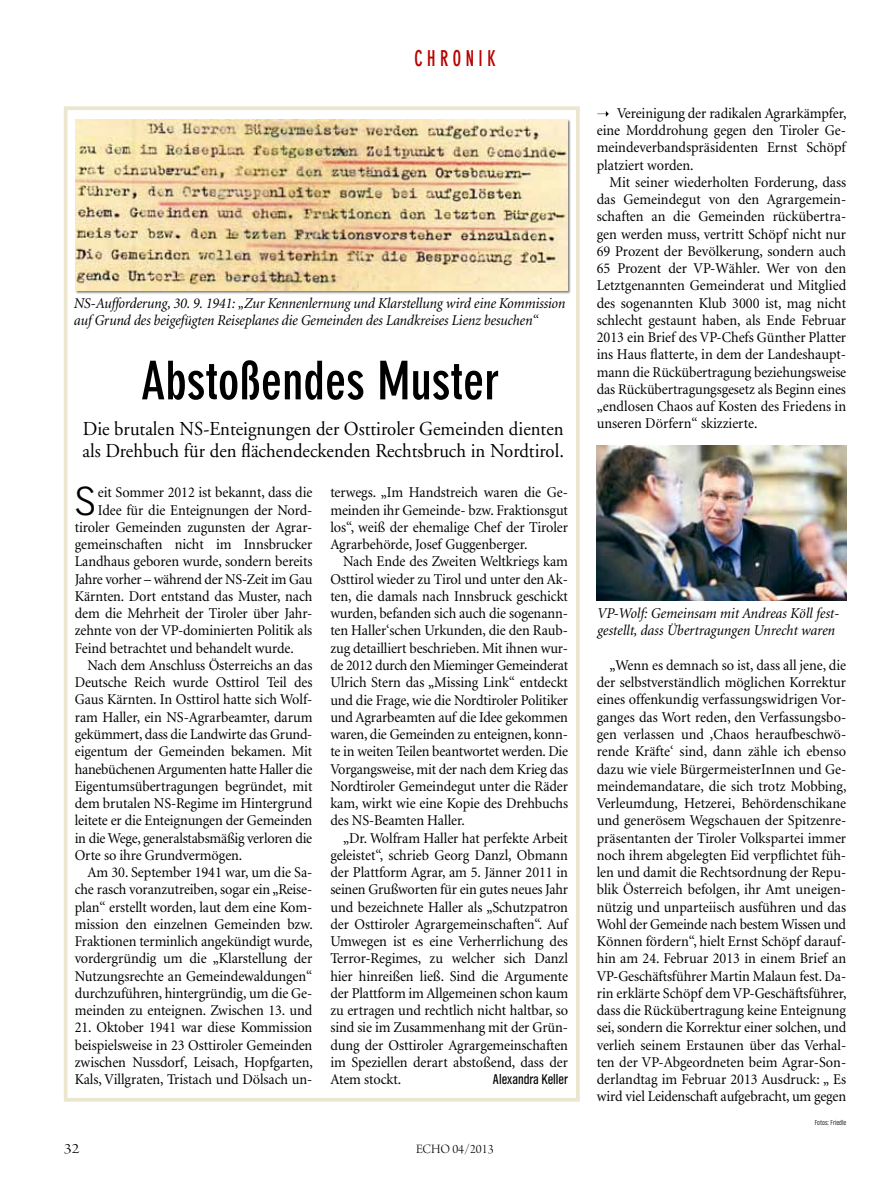
<style>
.page{position:relative;width:893px;height:1191px;background:#fff}
.page>*{position:absolute;margin:0;border:0;box-sizing:border-box;transform-origin:0 0}
.t1{font:700 condensed 52.5px "DIN Neuzeit Grotesk";color:#000}
.t2{font:300 42.15px "TV Nord EF";color:#000;scale:.95 1}
.t3{font:700 condensed 21.6px "DIN Neuzeit Grotesk";letter-spacing:.25em;color:#b70502;scale:.83 1}
.t4{font:19.65px/21.8px "Adobe Garamond";color:#000;scale:.95 1}
.t5{font:15px/17.2px "Minion";letter-spacing:-.005em;color:#000;text-align:justify;scale:.95 1}
.t6{font:italic 15px/17.2px "Minion";letter-spacing:-.01em;color:#000;scale:.95 1}
.t7{font:15px "Arno Pro Light Display";color:#000;scale:1.2 1}
.t8{font:14.7px "TV Nord Cond EF";color:#000;scale:.95 1}
.t9{font:13.5px "Arno Pro Light Display";color:#000}
.t10{font:300 7.5px "TV Nord Cond EF";color:#000}
</style>
<div class="page">
<div style="left:64px;top:106px;width:516px;height:995px;border:4px solid #ece6cf"></div>
<div style="left:76px;top:119px;width:495px;height:175px;background:#000;opacity:.5"></div>
<img style="left:75px;top:119px;width:492px;height:171px">
<svg style="left:597px;top:111px;width:12px;height:6px"></svg>
<img style="left:597px;top:445px;width:249px;height:156px">
<h3 class="t3" style="left:414px;top:46px;width:99px">chronik</h3>
<p class="t6" style="left:73px;top:295px;width:519px">NS-Aufforderung, 30. 9. 1941: „Zur Kennenlernung und Klarstellung wird eine Kommission auf Grund des beigefügten Reiseplanes die Gemeinden des Landkreises Lienz besuchen“</p>
<h1 class="t1" style="left:141px;top:350px;width:360px">Abstoßendes Muster</h1>
<h3 class="t4" style="left:83px;top:419px;width:508px">Die brutalen NS-Enteignungen der Osttiroler Gemeinden dienten als Drehbuch für den flächendeckenden Rechtsbruch in Nordtirol.</h3>
<h2 class="t2" style="left:75px;top:478px;width:24px">S</h2>
<p class="t5" style="left:98px;top:484px;width:227px">eit Sommer 2012 ist bekannt, dass die</p>
<p class="t5" style="left:98px;top:502px;width:227px">Idee für die Enteignungen der Nord-</p>
<p class="t5" style="left:75px;top:519px;width:252px">tiroler Gemeinden zugunsten der Agrar-</p>
<p class="t5" style="left:75px;top:536px;width:252px">gemeinschaften nicht im Innsbrucker</p>
<p class="t5" style="left:75px;top:553px;width:252px">Landhaus geboren wurde, sondern bereits</p>
<p class="t5" style="left:75px;top:571px;width:252px">Jahre vorher – während der NS-Zeit im Gau</p>
<p class="t5" style="left:75px;top:588px;width:252px">Kärnten. Dort entstand das Muster, nach</p>
<p class="t5" style="left:75px;top:605px;width:252px">dem die Mehrheit der Tiroler über Jahr-</p>
<p class="t5" style="left:75px;top:622px;width:252px">zehnte von der VP-dominierten Politik als</p>
<p class="t5" style="left:75px;top:640px;width:232px">Feind betrachtet und behandelt wurde.</p>
<p class="t5" style="left:88px;top:657px;width:238px">Nach dem Anschluss Österreichs an das</p>
<p class="t5" style="left:75px;top:674px;width:252px">Deutsche Reich wurde Osttirol Teil des</p>
<p class="t5" style="left:75px;top:691px;width:252px">Gaus Kärnten. In Osttirol hatte sich Wolf-</p>
<p class="t5" style="left:75px;top:709px;width:252px">ram Haller, ein NS-Agrarbeamter, darum</p>
<p class="t5" style="left:75px;top:726px;width:252px">gekümmert, dass die Landwirte das Grund-</p>
<p class="t5" style="left:75px;top:743px;width:252px">eigentum der Gemeinden bekamen. Mit</p>
<p class="t5" style="left:75px;top:760px;width:252px">hanebüchenen Argumenten hatte Haller die</p>
<p class="t5" style="left:75px;top:778px;width:252px">Eigentumsübertragungen begründet, mit</p>
<p class="t5" style="left:75px;top:795px;width:252px">dem brutalen NS-Regime im Hintergrund</p>
<p class="t5" style="left:75px;top:812px;width:252px">leitete er die Enteignungen der Gemeinden</p>
<p class="t5" style="left:75px;top:829px;width:251px">in die Wege, generalstabsmäßig verloren die</p>
<p class="t5" style="left:75px;top:847px;width:178px">Orte so ihre Grundvermögen.</p>
<p class="t5" style="left:88px;top:864px;width:238px">Am 30. September 1941 war, um die Sa-</p>
<p class="t5" style="left:75px;top:881px;width:252px">che rasch voranzutreiben, sogar ein „Reise-</p>
<p class="t5" style="left:75px;top:898px;width:252px">plan“ erstellt worden, laut dem eine Kom-</p>
<p class="t5" style="left:75px;top:916px;width:252px">mission den einzelnen Gemeinden bzw.</p>
<p class="t5" style="left:75px;top:933px;width:252px">Fraktionen terminlich angekündigt wurde,</p>
<p class="t5" style="left:75px;top:950px;width:252px">vordergründig um die „Klarstellung der</p>
<p class="t5" style="left:75px;top:967px;width:252px">Nutzungsrechte an Gemeindewaldungen“</p>
<p class="t5" style="left:75px;top:985px;width:252px">durchzuführen, hintergründig, um die Ge-</p>
<p class="t5" style="left:75px;top:1002px;width:252px">meinden zu enteignen. Zwischen 13. und</p>
<p class="t5" style="left:75px;top:1019px;width:252px">21. Oktober 1941 war diese Kommission beispielsweise in 23 Osttiroler Gemeinden zwischen Nussdorf, Leisach, Hopfgarten, Kals, Villgraten, Tristach und Dölsach un-</p>
<p class="t5" style="left:330px;top:484px;width:252px">terwegs. „Im Handstreich waren die Ge&shy;meinden ihr Gemeinde- bzw. Fraktionsgut los“, weiß der ehemalige Chef der Tiroler Agrarbehörde, Josef Guggenberger.</p>
<p class="t5" style="left:330px;top:553px;width:252px;text-indent:13px">Nach Ende des Zweiten Weltkriegs kam Osttirol wieder zu Tirol und unter den Ak&shy;ten, die damals nach Innsbruck geschickt wurden, befanden sich auch die sogenann&shy;ten Haller‘schen Urkunden, die den Raub&shy;zug detailliert beschrieben. Mit ihnen wur&shy;de 2012 durch den Mieminger Gemeinderat Ulrich Stern das „Missing Link“ entdeckt und die Frage, wie die Nordtiroler Politiker und Agrarbeamten auf die Idee gekommen waren, die Gemeinden zu enteignen, konn&shy;te in weiten Teilen beantwortet werden. Die Vorgangsweise, mit der nach dem Krieg das Nordtiroler Gemeindegut unter die Räder kam, wirkt wie eine Kopie des Drehbuchs des NS-Beamten Haller.</p>
<p class="t5" style="left:330px;top:829px;width:252px;text-indent:13px">„Dr. Wolfram Haller hat perfekte Arbeit geleistet“, schrieb Georg Danzl, Obmann der Plattform Agrar, am 5. Jänner 2011 in seinen Grußworten für ein gutes neues Jahr und bezeichnete Haller als „Schutzpatron der Osttiroler Agrargemeinschaften“. Auf Umwegen ist es eine Verherrlichung des Terror-Regimes, zu welcher sich Danzl hier hinreißen ließ. Sind die Argumente der Plattform im Allgemeinen schon kaum zu ertragen und rechtlich nicht haltbar, so sind sie im Zusammenhang mit der Grün&shy;dung der Osttiroler Agrargemeinschaften im Speziellen derart abstoßend, dass der Atem stockt.</p>
<p class="t8" style="left:493px;top:1071px;width:81px">Alexandra Keller</p>
<p class="t7" style="left:64px;top:1140px;width:15px">32</p>
<p class="t9" style="left:416px;top:1141px;width:79px">ECHO 04/2013</p>
<p class="t5" style="left:597px;top:105px;width:264px;text-indent:20px">Vereinigung der radikalen Agrarkämpfer, eine Morddrohung gegen den Tiroler Ge&shy;meindeverbandspräsidenten Ernst Schöpf platziert worden.</p>
<p class="t5" style="left:597px;top:174px;width:264px;text-indent:13px">Mit seiner wiederholten Forderung, dass das Gemeindegut von den Agrargemein&shy;schaften an die Gemeinden rückübertra&shy;gen werden muss, vertritt Schöpf nicht nur 69 Prozent der Bevölkerung, sondern auch 65 Prozent der VP-Wähler. Wer von den Letztgenannten Gemeinderat und Mitglied des sogenannten Klub 3000 ist, mag nicht schlecht gestaunt haben, als Ende Februar 2013 ein Brief des VP-Chefs Günther Platter ins Haus flatterte, in dem der Landeshaupt&shy;mann die Rückübertragung beziehungsweise das Rückübertragungsgesetz als Beginn eines „endlosen Chaos auf Kosten des Friedens in unseren Dörfern“ skizzierte.</p>
<p class="t6" style="left:597px;top:605px;width:257px">VP-Wolf: Gemeinsam mit Andreas Köll fest&shy;gestellt, dass Übertragungen Unrecht waren</p>
<p class="t5" style="left:597px;top:657px;width:265px;text-indent:13px">„Wenn es demnach so ist, dass all jene, die der selbstverständlich möglichen Korrektur eines offenkundig verfassungswidrigen Vor&shy;ganges das Wort reden, den Verfassungsbo&shy;gen verlassen und ‚Chaos heraufbeschwö&shy;rende Kräfte‘ sind, dann zähle ich ebenso dazu wie viele BürgermeisterInnen und Ge&shy;meindemandatare, die sich trotz Mobbing, Verleumdung, Hetzerei, Behördenschikane und generösem Wegschauen der Spitzenre&shy;präsentanten der Tiroler Volkspartei immer noch ihrem abgelegten Eid verpflichtet füh&shy;len und damit die Rechtsordnung der Repu&shy;blik Österreich befolgen, ihr Amt uneigen&shy;nützig und unparteiisch ausführen und das Wohl der Gemeinde nach bestem Wissen und Können fördern“, hielt Ernst Schöpf darauf&shy;hin am 24. Februar 2013 in einem Brief an VP-Geschäftsführer Martin Malaun fest. Da&shy;rin erklärte Schöpf dem VP-Geschäftsführer, dass die Rückübertragung keine Enteignung sei, sondern die Korrektur einer solchen, und verlieh seinem Erstaunen über das Verhal&shy;ten der VP-Abgeordneten beim Agrar-Son&shy;derlandtag im Februar 2013 Ausdruck: „ Es wird viel Leidenschaft aufgebracht, um gegen</p>
<p class="t10" style="left:815px;top:1118px;width:33px">Fotos: Friedle</p>
</div>
